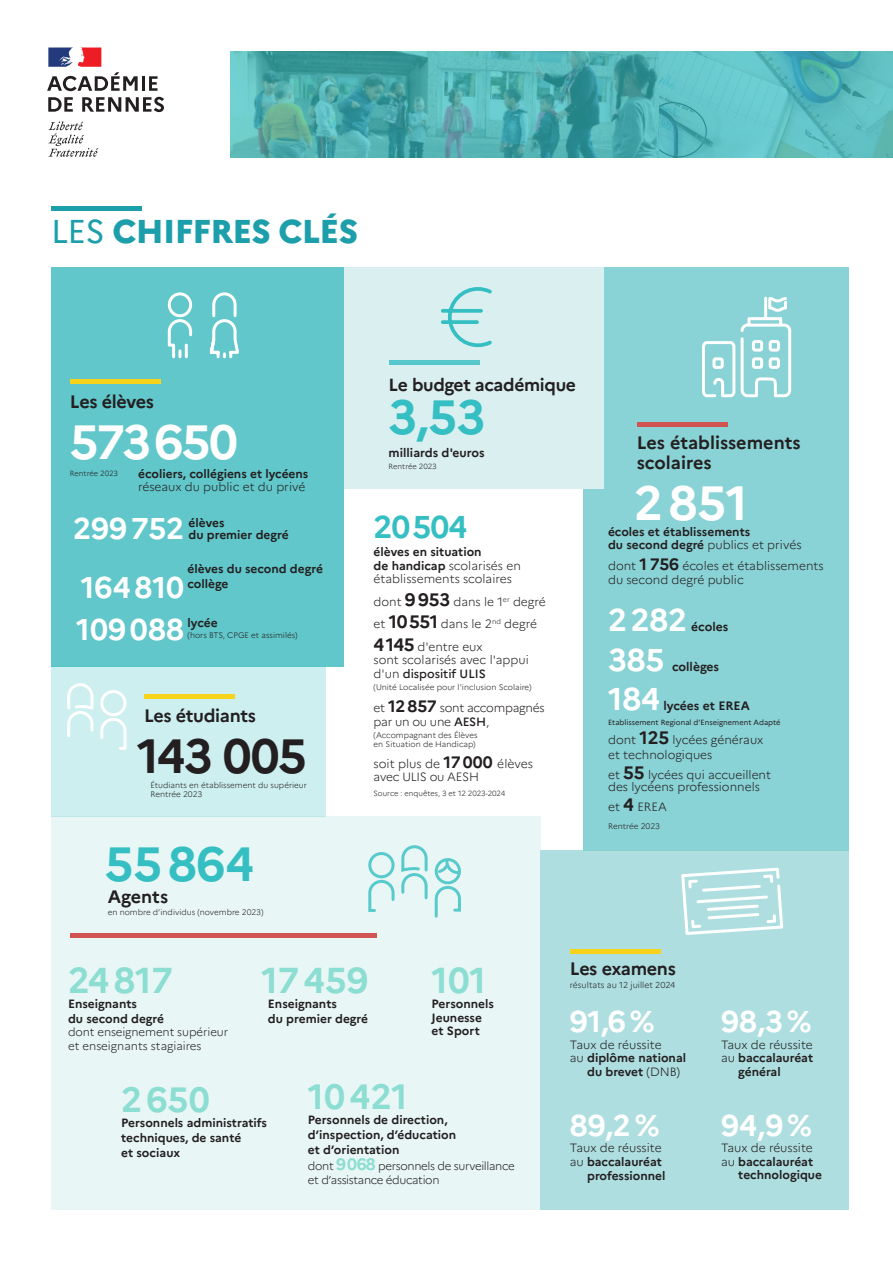
<style>
.page{position:relative;width:893px;height:1263px;background:#fff}
.page>*{position:absolute;margin:0;border:0;box-sizing:border-box;transform-origin:0 0}
.t1{font:700 48px "Marianne";letter-spacing:-.02em;color:#fff}
.t2{font:700 48px "Marianne";letter-spacing:-.005em;color:#35bfc2}
.t3{font:700 48px "Marianne";letter-spacing:-.035em;color:#231f20}
.t4{font:700 36px "Marianne";letter-spacing:-.005em;color:#8cddd2}
.t5{font:700 35.1px "Marianne";color:#8cddd2}
.t6{font:800 33px "Marianne";letter-spacing:-.02em;color:#1c9fab}
.t7{font:700 31.5px "Marianne";letter-spacing:-.005em;color:#fff}
.t8{font:700 31.5px "Marianne";letter-spacing:-.025em;color:#35bfc2}
.t9{font:700 30px "Marianne";color:#fff}
.t10{font:700 18px/19.5px "Marianne";letter-spacing:-.015em;color:#231f20}
.t11{font:700 17.55px "Marianne";letter-spacing:-.02em;color:#231f20}
.t12{font:700 12.15px "Marianne";color:#231f20}
.t13{font:300 12.15px "Marianne";color:#231f20}
.t14{font:700 12px/14.9px "Marianne";color:#231f20}
.t15{font:300 12px/13.5px "Marianne";color:#231f20}
.t16{font:300 12px/13.5px "Marianne";letter-spacing:-.02em;color:#231f20}
.t17{font:300 11.55px/13.5px "Marianne";letter-spacing:-.02em;color:#231f20}
.t18{font:300 8.55px "Marianne";color:#231f20}
.t19{font:300 8.1px/9px "Marianne";color:#231f20}
.t20{font:300 7.5px "Marianne";letter-spacing:-.005em;color:#231f20}
.t21{font:7.5px "Marianne";color:#231f20}
.s1{font-weight:400}
.s2{font-weight:700}
.s3{font-weight:700;font-size:18px}
.s4{font-weight:500}
.s5{font-weight:700;font-size:16.5px}
.s6{font-weight:300}
.s7{font-weight:300;font-size:12.15px}
.s8{font-weight:700;font-size:16.5px;color:#8cddd2}
</style>
<div class="page">
<svg style="left:48px;top:121px;width:50px;height:36px"></svg>
<hr style="left:142px;top:76px;width:3px;height:15px;background:#231f20">
<svg style="left:149px;top:76px;width:8px;height:15px"></svg>
<svg style="left:48px;top:97px;width:25px;height:15px"></svg>
<svg style="left:82px;top:97px;width:82px;height:15px"></svg>
<svg style="left:47px;top:47px;width:91px;height:44px"></svg>
<div style="left:51px;top:817px;width:490px;height:393px;background:#e9f6f6"></div>
<div style="left:541px;top:850px;width:308px;height:360px;background:#aedee0"></div>
<div style="left:51px;top:267px;width:293px;height:399px;background:#61c7ca"></div>
<div style="left:51px;top:666px;width:274px;height:151px;background:#cdefef"></div>
<div style="left:583px;top:267px;width:266px;height:583px;background:#89d2d5"></div>
<hr style="left:51px;top:206px;width:91px;height:4px;background:#1c9fab">
<svg style="left:230px;top:51px;width:663px;height:106px;background:#52b1b3"></svg>
<svg style="left:702px;top:296px;width:90px;height:102px"></svg>
<svg style="left:368px;top:845px;width:93px;height:73px"></svg>
<svg style="left:681px;top:867px;width:103px;height:68px"></svg>
<svg style="left:67px;top:683px;width:60px;height:67px"></svg>
<div style="left:344px;top:267px;width:260px;height:221px;background:#daeff0"></div>
<svg style="left:440px;top:287px;width:52px;height:61px"></svg>
<hr style="left:389px;top:361px;width:90px;height:4px;background:#56c8cb">
<div style="left:637px;top:422px;width:91px;height:5px;background:#d25452"></div>
<hr style="left:70px;top:380px;width:91px;height:4px;background:#f8d31b">
<hr style="left:144px;top:694px;width:91px;height:4px;background:#f8d31b">
<hr style="left:70px;top:933px;width:306px;height:4px;background:#d25452">
<hr style="left:570px;top:949px;width:91px;height:4px;background:#f8d31b">
<svg style="left:167px;top:292px;width:72px;height:67px"></svg>
<p class="t6" style="left:51px;top:211px;width:309px"><span class="s1">LES</span> CHIFFRES CLÉS</p>
<p class="t10" style="left:70px;top:392px;width:85px">Les élèves</p>
<p class="t1" style="left:70px;top:413px;width:169px">573650</p>
<p class="t20" style="left:70px;top:468px;width:49px">Rentrée 2023</p>
<p class="t14" style="left:138px;top:466px;width:172px">écoliers, collégiens et lycéens</p>
<p class="t15" style="left:138px;top:480px;width:169px">réseaux du public et du privé</p>
<p class="t14" style="left:188px;top:515px;width:37px">élèves</p>
<p class="t9" style="left:73px;top:510px;width:112px">299752</p>
<p class="t14" style="left:188px;top:527px;width:102px">du premier degré</p>
<p class="t14" style="left:188px;top:561px;width:137px">élèves du second degré</p>
<p class="t14" style="left:188px;top:576px;width:42px">collège</p>
<p class="t14" style="left:188px;top:615px;width:32px">lycée</p>
<p class="t19" style="left:188px;top:630px;width:111px">(hors BTS, CPGE et assimilés)</p>
<p class="t9" style="left:81px;top:569px;width:105px">164810</p>
<p class="t9" style="left:76px;top:611px;width:109px">109088</p>
<p class="t10" style="left:144px;top:706px;width:113px">Les étudiants</p>
<p class="t3" style="left:137px;top:727px;width:171px">143 005</p>
<p class="t19" style="left:150px;top:781px;width:158px">Étudiants en établissement du supérieur</p>
<p class="t19" style="left:150px;top:790px;width:53px">Rentrée 2023</p>
<p class="t2" style="left:105px;top:835px;width:151px">55864</p>
<p class="t10" style="left:108px;top:886px;width:62px">Agents</p>
<p class="t19" style="left:108px;top:907px;width:157px">en nombre d’individus (novembre 2023)</p>
<p class="t11" style="left:389px;top:374px;width:189px">Le budget académique</p>
<p class="t2" style="left:389px;top:388px;width:99px">3,53</p>
<p class="t12" style="left:389px;top:445px;width:97px">milliards d'euros</p>
<p class="t20" style="left:389px;top:461px;width:49px">Rentrée 2023</p>
<p class="t8" style="left:374px;top:508px;width:95px">20504</p>
<p class="t15" style="left:374px;top:545px;width:149px"><span class="s2">élèves en situation<br>de handicap</span> scolarisés en établissements scolaires</p>
<p class="t15" style="left:374px;top:595px;width:174px">dont <span class="s3">9953</span> dans le 1<sup>er</sup> degré</p>
<p class="t15" style="left:374px;top:617px;width:165px">et <span class="s3">10551</span> dans le 2<sup>nd</sup> degré</p>
<p class="t15" style="left:374px;top:640px;width:111px"><span class="s3">4145</span> d'entre eux</p>
<p class="t15" style="left:374px;top:653px;width:157px">sont scolarisés avec l'appui d'un <span class="s4">dispositif ULIS</span></p>
<p class="t19" style="left:374px;top:682px;width:159px">(Unité Localisée pour l'inclusion Scolaire)</p>
<p class="t16" style="left:374px;top:701px;width:173px">et <span class="s5">12857</span> sont accompagnés par un ou une <span class="s4">AESH</span>,</p>
<p class="t19" style="left:374px;top:730px;width:106px">(Accompagnant des Élèves en Situation de Handicap)</p>
<p class="t13" style="left:374px;top:756px;width:161px">soit plus de <span class="s5">17000</span> élèves</p>
<p class="t16" style="left:374px;top:770px;width:107px">avec ULIS ou AESH</p>
<p class="t20" style="left:374px;top:789px;width:133px">Source : enquêtes, 3 et 12 2023-2024</p>
<p class="t10" style="left:637px;top:433px;width:165px">Les établissements scolaires</p>
<p class="t1" style="left:634px;top:473px;width:115px">2851</p>
<p class="t14" style="left:608px;top:525px;width:195px;line-height:13.5px">écoles et établissements<br>du second degré <span class="s6">publics et priv</span><span class="s7">és</span></p>
<p class="t15" style="left:608px;top:559px;width:217px">dont <span class="s5">1 756</span> écoles et établissements du second degré public</p>
<p class="t7" style="left:608px;top:601px;width:81px">2282</p>
<p class="t12" style="left:691px;top:620px;width:39px">écoles</p>
<p class="t7" style="left:608px;top:641px;width:58px">385</p>
<p class="t12" style="left:672px;top:659px;width:49px">collèges</p>
<p class="t7" style="left:608px;top:680px;width:54px">184</p>
<p class="t12" style="left:663px;top:699px;width:88px">lycées et EREA</p>
<p class="t21" style="left:608px;top:717px;width:174px">Etablissement Regional d’Enseignement Adapté</p>
<p class="t15" style="left:608px;top:732px;width:157px;line-height:15px">dont <span class="s3">125</span> lycées généraux et technologiques</p>
<p class="t15" style="left:608px;top:768px;width:165px;line-height:12.8px">et <span class="s3">55</span> lycées qui accueillent des lycéens professionnels</p>
<p class="t15" style="left:608px;top:800px;width:60px">et <span class="s3">4</span> EREA</p>
<p class="t19" style="left:608px;top:821px;width:53px">Rentrée 2023</p>
<p class="t4" style="left:68px;top:958px;width:106px">24817</p>
<p class="t14" style="left:68px;top:996px;width:70px">Enseignants</p>
<p class="t14" style="left:68px;top:1011px;width:98px">du second degré</p>
<p class="t17" style="left:68px;top:1025px;width:162px">dont enseignement supérieur et enseignants stagiaires</p>
<p class="t5" style="left:121px;top:1078px;width:90px">2650</p>
<p class="t14" style="left:121px;top:1115px;width:147px">Personnels administratifs</p>
<p class="t14" style="left:121px;top:1130px;width:122px">techniques, de santé</p>
<p class="t14" style="left:121px;top:1145px;width:60px">et sociaux</p>
<p class="t4" style="left:261px;top:958px;width:108px">17459</p>
<p class="t14" style="left:268px;top:996px;width:102px">Enseignants<br>du premier degré</p>
<p class="t4" style="left:432px;top:958px;width:56px">101</p>
<p class="t14" style="left:432px;top:996px;width:64px">Personnels</p>
<p class="t14" style="left:432px;top:1010px;width:52px">Jeunesse</p>
<p class="t14" style="left:432px;top:1023px;width:50px">et Sport</p>
<p class="t5" style="left:308px;top:1075px;width:101px">10421</p>
<p class="t14" style="left:308px;top:1112px;width:150px">Personnels de direction, d’inspection, d’éducation et d’orientation</p>
<p class="t17" style="left:308px;top:1159px;width:208px">dont <span class="s8">9068</span> personnels de surveillance</p>
<p class="t17" style="left:308px;top:1172px;width:133px">et d’assistance éducation</p>
<p class="t10" style="left:570px;top:958px;width:108px">Les examens</p>
<p class="t18" style="left:570px;top:980px;width:107px">résultats au 12 juillet 2024</p>
<p class="t9" style="left:570px;top:1003px;width:86px">91,6%</p>
<p class="t15" style="left:570px;top:1037px;width:93px">Taux de réussite</p>
<p class="t14" style="left:570px;top:1050px;width:118px"><span class="s6">au</span> diplôme national</p>
<p class="t14" style="left:587px;top:1064px;width:95px">du brevet <span class="s6">(DNB)</span></p>
<p class="t9" style="left:570px;top:1107px;width:91px">89,2%</p>
<p class="t15" style="left:570px;top:1141px;width:93px">Taux de réussite</p>
<p class="t14" style="left:570px;top:1154px;width:94px"><span class="s6">au</span> baccalauréat</p>
<p class="t14" style="left:587px;top:1168px;width:80px">professionnel</p>
<p class="t9" style="left:721px;top:1003px;width:92px">98,3%</p>
<p class="t15" style="left:721px;top:1037px;width:93px">Taux de réussite</p>
<p class="t14" style="left:721px;top:1050px;width:94px"><span class="s6">au</span> baccalauréat</p>
<p class="t14" style="left:738px;top:1064px;width:44px">général</p>
<p class="t9" style="left:721px;top:1107px;width:92px">94,9%</p>
<p class="t15" style="left:721px;top:1141px;width:93px">Taux de réussite</p>
<p class="t14" style="left:721px;top:1154px;width:94px"><span class="s6">au</span> baccalauréat</p>
<p class="t14" style="left:738px;top:1167px;width:85px">technologique</p>
</div>
